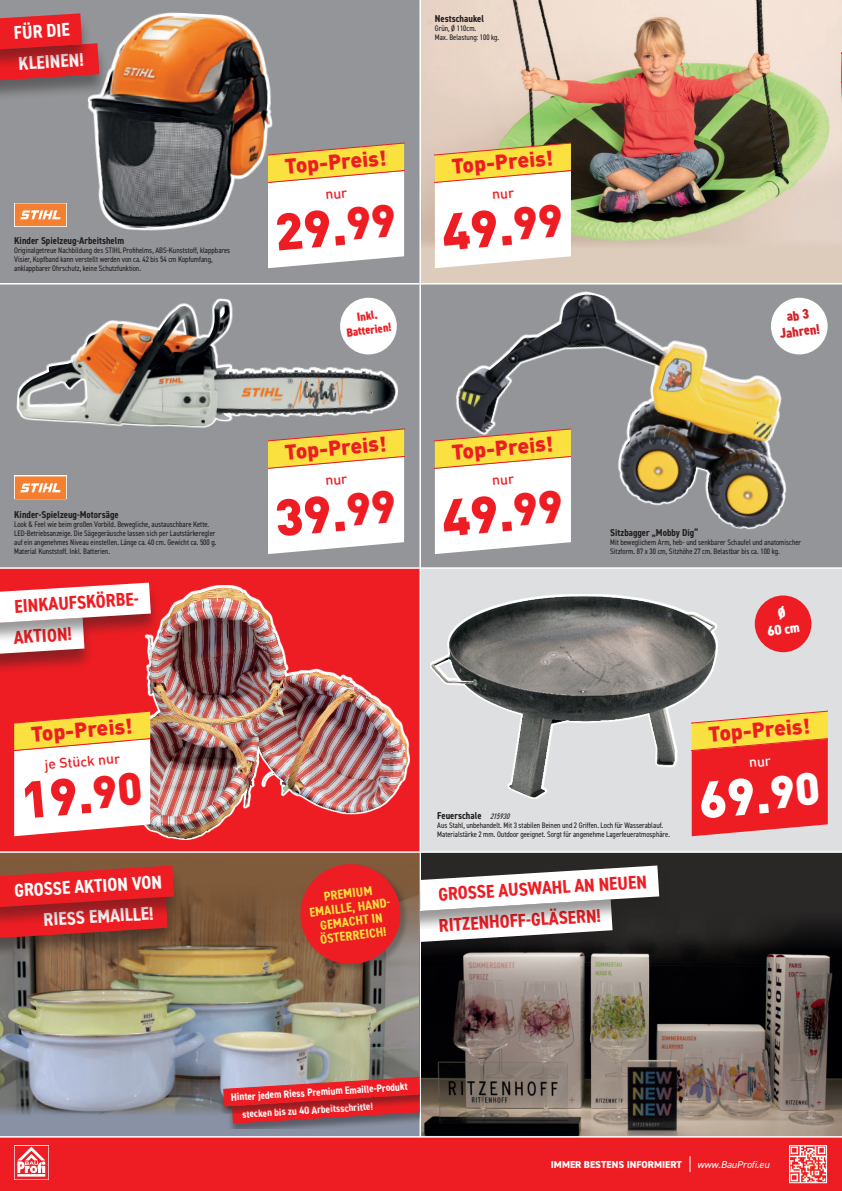
<style>
.page{position:relative;width:842px;height:1191px;background:#dedfe0}
.page>*{position:absolute;margin:0;border:0;box-sizing:border-box;transform-origin:0 0}
.t1{font:900 51px "DIN Pro";color:#ee1d23}
.t2{font:900 51px "DIN Pro";color:#fff}
.t3{font:900 21px "DIN Pro";color:#ee1d23}
.t4{font:700 condensed 18.6px "DIN2014";color:#ee1d23}
.t5{font:700 condensed 18.6px "DIN2014";color:#fff}
.t6{font:500 14px "DIN Pro";color:#ee1d23}
.t7{font:800 condensed 14px/16px "DIN2014";color:#d1232a;text-align:center}
.t8{font:800 condensed 14px/16px "DIN2014";color:#fff;text-align:center}
.t9{font:700 condensed 13px/14px "DIN2014";color:#fae13f;text-align:center}
.t10{font:800 condensed 12px/14px "DIN2014";color:#ee1d23;text-align:center}
.t11{font:700 condensed 10.6px "DIN2014";color:#fff}
.t12{font:700 condensed 10px "DIN2014";color:#231f20}
.t13{font:800 10px "DIN2014";color:#fff}
.t14{font:italic 10px "DIN2014";color:#fff}
.t15{font:condensed 8px/9px "DIN2014";color:#231f20}
.s1{font-size:45px}
.s2{font-weight:400;font-style:italic;font-size:8px}
</style>
<div class="page">
<img style="left:0;top:853px;width:419px;height:252px">
<svg style="left:0;top:1105px;width:419px;height:31px;background:#868d9d"></svg>
<div style="left:0;top:569px;width:419px;height:283px;background:#ee1d23"></div>
<div style="left:0;top:0;width:842px;height:568px;background:#939598"></div>
<div style="left:419px;top:853px;width:423px;height:283px;background:#2a2827"></div>
<img style="left:421px;top:922px;width:421px;height:214px">
<div style="left:421px;top:0;width:421px;height:284px;background:#ddccbc"></div>
<img style="left:421px;top:0;width:421px;height:245px">
<hr style="left:0;top:851px;width:842px;height:2px;background:#fff">
<hr style="left:0;top:567px;width:842px;height:2px;background:#fff">
<hr style="left:0;top:283px;width:842px;height:1px;background:#fff">
<hr style="left:419px;top:0;width:2px;height:1140px;background:#fff">
<div style="left:0;top:1137px;width:842px;height:54px;background:#ee1d23"></div>
<svg style="left:689px;top:1156px;width:1px;height:16px"></svg>
<div style="left:14px;top:1145px;width:35px;height:34px;background:#f9b2b4"></div>
<svg style="left:15px;top:1145px;width:33px;height:34px"></svg>
<hr style="left:0;top:1136px;width:842px;height:1px;background:#fff">
<svg style="left:789px;top:1145px;width:38px;height:38px"></svg>
<img style="left:88px;top:12px;width:185px;height:219px">
<img style="left:146px;top:585px;width:264px;height:255px">
<img style="left:430px;top:594px;width:288px;height:208px">
<svg style="left:15px;top:284px;width:389px;height:144px"></svg>
<img style="left:19px;top:304px;width:265px;height:122px">
<img style="left:14px;top:203px;width:52px;height:23px">
<img style="left:14px;top:475px;width:52px;height:24px">
<svg style="left:441px;top:284px;width:383px;height:246px"></svg>
<img style="left:458px;top:294px;width:229px;height:210px">
<svg style="left:14px;top:710px;width:136px;height:126px;background:#fbdebc"></svg>
<div style="left:0;top:44px;width:109px;height:59px;background:#231f20;opacity:.46"></div>
<svg style="left:0;top:12px;width:100px;height:81px;background:#c03a3f"></svg>
<div style="left:771px;top:298px;width:57px;height:56px;background:#fff;border-radius:50%"></div>
<div style="left:340px;top:298px;width:57px;height:56px;background:#fff;border-radius:50%"></div>
<div style="left:0;top:618px;width:94px;height:54px;background:#231f20;opacity:.46"></div>
<div style="left:0;top:583px;width:161px;height:62px;background:#231f20;opacity:.46"></div>
<svg style="left:0;top:582px;width:152px;height:80px"></svg>
<div style="left:755px;top:595px;width:56px;height:57px;background:#ee1d23;border-radius:50%"></div>
<div style="left:421px;top:900px;width:202px;height:55px;background:#231f20;opacity:.46"></div>
<div style="left:420px;top:866px;width:249px;height:62px;background:#292726"></div>
<svg style="left:420px;top:865px;width:240px;height:80px"></svg>
<div style="left:0;top:897px;width:178px;height:58px;background:#231f20;opacity:.46"></div>
<div style="left:0;top:866px;width:184px;height:62px;background:#745236"></div>
<svg style="left:0;top:864px;width:175px;height:81px;background:#bf2927"></svg>
<hr style="left:841px;top:44px;width:1px;height:57px;background:#231f20;opacity:.46">
<svg style="left:841px;top:42px;width:1px;height:50px"></svg>
<div style="left:300px;top:864px;width:109px;height:108px;background:#231f20;opacity:.3"></div>
<div style="left:300px;top:864px;width:100px;height:100px;background:#ee1d23;border-radius:50%"></div>
<div style="left:226px;top:1094px;width:193px;height:34px;background:#231f20;opacity:.46"></div>
<div style="left:218px;top:1076px;width:201px;height:37px;background:#231f20;opacity:.46"></div>
<svg style="left:223px;top:1075px;width:196px;height:49px;background:#c53f46"></svg>
<svg style="left:692px;top:710px;width:136px;height:126px;background:#ee593b"></svg>
<svg style="left:268px;top:142px;width:136px;height:126px;background:#f2eac8"></svg>
<svg style="left:435px;top:142px;width:136px;height:126px;background:#f8efca"></svg>
<svg style="left:268px;top:428px;width:136px;height:126px;background:#f2eac8"></svg>
<svg style="left:435px;top:428px;width:136px;height:126px;background:#f3eac9"></svg>
<h3 class="t5" style="left:13px;top:21px;width:58px;rotate:-4deg">FÜR DIE</h3>
<h3 class="t5" style="left:18px;top:51px;width:67px;rotate:-4deg">KLEINEN!</h3>
<p class="t12" style="left:14px;top:234px;width:111px">Kinder Spielzeug-Arbeitshelm</p>
<p class="t15" style="left:14px;top:246px;width:218px">Originalgetreue Nachbildung des STIHL Profihelms, ABS-Kunststoff, klappbares<br>Visier, Kopfband kann verstellt werden von ca. 42 bis 54 cm Kopfumfang, anklappbarer Ohrschutz, keine Schutzfunktion.</p>
<p class="t12" style="left:14px;top:508px;width:106px">Kinder-Spielzeug-Motorsäge</p>
<p class="t15" style="left:14px;top:520px;width:204px">Look &amp; Feel wie beim großen Vorbild. Bewegliche, austauschbare Kette.<br>LED-Betriebsanzeige. Die Sägegeräusche lassen sich per Lautstärkeregler auf ein angenehmes Niveau einstellen. Länge ca. 40 cm. Gewicht ca. 500 g.<br>Material Kunststoff. Inkl. Batterien.</p>
<h3 class="t4" style="left:14px;top:594px;width:130px;rotate:-4deg">EINKAUFSKÖRBE-</h3>
<h3 class="t4" style="left:13px;top:625px;width:60px;rotate:-4deg">AKTION!</h3>
<h2 class="t3" style="left:29px;top:716px;width:103px;rotate:-5deg">Top-Preis!</h2>
<h3 class="t6" style="left:44px;top:753px;width:77px;rotate:-5deg">je Stück nur</h3>
<h1 class="t1" style="left:17px;top:756px;width:123px;rotate:-5deg">19.<span class="s1">90</span></h1>
<h3 class="t5" style="left:13px;top:878px;width:149px;rotate:-4deg">GROSSE AKTION VON</h3>
<h3 class="t5" style="left:43px;top:907px;width:112px;rotate:-4deg">RIESS EMAILLE!</h3>
<p class="t12" style="left:435px;top:12px;width:51px">Nestschaukel</p>
<p class="t15" style="left:435px;top:23px;width:66px">Grün, Ø 110cm.<br>Max. Belastung: 100 kg.</p>
<h2 class="t3" style="left:283px;top:148px;width:103px;rotate:-5deg">Top-Preis!</h2>
<h2 class="t3" style="left:450px;top:148px;width:103px;rotate:-5deg">Top-Preis!</h2>
<h1 class="t1" style="left:271px;top:189px;width:123px;rotate:-5deg">29.<span class="s1">99</span></h1>
<h1 class="t1" style="left:438px;top:189px;width:123px;rotate:-5deg">49.<span class="s1">99</span></h1>
<h3 class="t10" style="left:344px;top:312px;width:47px;rotate:-7deg">Inkl.<br>Batterien!</h3>
<h3 class="t7" style="left:777px;top:310px;width:42px;rotate:-7deg">ab 3<br>Jahren!</h3>
<h2 class="t3" style="left:283px;top:434px;width:103px;rotate:-5deg">Top-Preis!</h2>
<h2 class="t3" style="left:450px;top:434px;width:103px;rotate:-5deg">Top-Preis!</h2>
<h1 class="t1" style="left:271px;top:474px;width:123px;rotate:-5deg">39.<span class="s1">99</span></h1>
<h1 class="t1" style="left:438px;top:474px;width:123px;rotate:-5deg">49.<span class="s1">99</span></h1>
<p class="t12" style="left:610px;top:526px;width:89px">Sitzbagger „Mobby Dig“</p>
<p class="t15" style="left:610px;top:538px;width:192px">Mit beweglichem Arm, heb- und senkbarer Schaufel und anatomischer<br>Sitzform. 87 x 30 cm, Sitzhöhe 27 cm. Belastbar bis ca. 100 kg.</p>
<h3 class="t8" style="left:765px;top:607px;width:34px;rotate:-7deg">Ø<br>60 cm</h3>
<h2 class="t3" style="left:707px;top:716px;width:103px;rotate:-5deg">Top-Preis!</h2>
<p class="t12" style="left:437px;top:808px;width:76px">Feuerschale <span class="s2">215930</span></p>
<p class="t15" style="left:437px;top:820px;width:234px">Aus Stahl, unbehandelt. Mit 3 stabilen Beinen und 2 Griffen. Loch für Wasserablauf.<br>Materialstärke 2 mm. Outdoor geeignet. Sorgt für angenehme Lagerfeueratmosphäre.</p>
<h1 class="t2" style="left:695px;top:756px;width:123px;rotate:-5deg">69.<span class="s1">90</span></h1>
<h3 class="t9" style="left:307px;top:891px;width:86px;rotate:-7deg">PREMIUM<br>EMAILLE, HAND-<br>GEMACHT IN<br>ÖSTERREICH!</h3>
<h3 class="t4" style="left:437px;top:882px;width:210px;rotate:-4deg">GROSSE AUSWAHL AN NEUEN</h3>
<h3 class="t4" style="left:438px;top:913px;width:164px;rotate:-4deg">RITZENHOFF-GLÄSERN!</h3>
<h3 class="t11" style="left:231px;top:1090px;width:178px;rotate:-4deg">Hinter jedem Riess Premium Emaille-Produkt</h3>
<h3 class="t11" style="left:242px;top:1107px;width:132px;rotate:-4deg">stecken bis zu 40 Arbeitsschritte!</h3>
<p class="t13" style="left:551px;top:1157px;width:133px">IMMER BESTENS INFORMIERT</p>
<p class="t14" style="left:697px;top:1158px;width:74px">www.BauProfi.eu</p>
</div>
